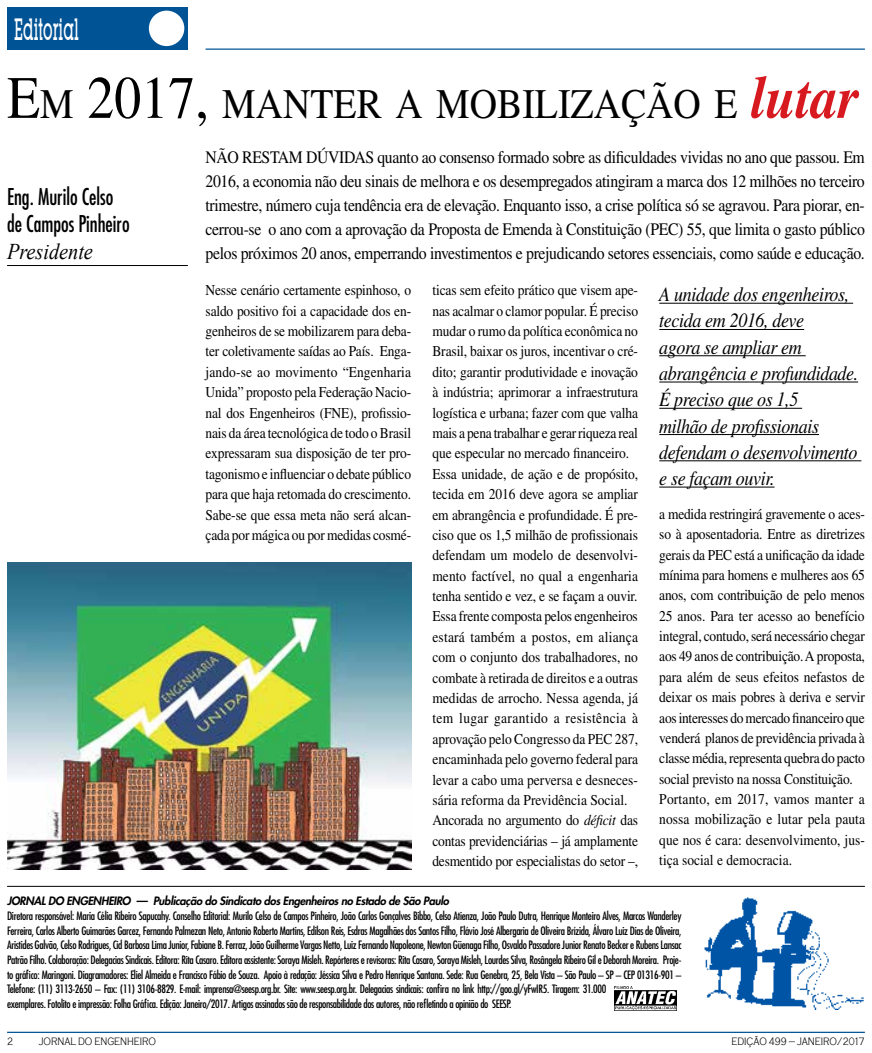
<style>
.page{position:relative;width:872px;height:1053px;background:#fff}
.page>*{position:absolute;margin:0;border:0;box-sizing:border-box;transform-origin:0 0}
.t1{font:42px "Times";color:#000;scale:.9 1}
.t2{font:500 30px "Lubalin Graph IT Cby BT";color:#fff;scale:.5 1}
.t3{font:condensed 22.5px/27px "Futura";color:#000;scale:.9 1}
.t4{font:italic 22.5px "Times New Roman";color:#000;scale:.9 1}
.t5{font:italic 20.25px/26.2px "Times";letter-spacing:-.02em;color:#000;scale:.89 1}
.t6{font:17.5px/23.8px "Times";letter-spacing:-.02em;color:#000;text-align:justify;scale:.9 1}
.t7{font:15px/20.4px "Times";letter-spacing:-.01em;color:#000;scale:.9 1}
.t8{font:condensed 11.25px/14.6px "Futura";letter-spacing:-.03em;color:#000}
.t9{font:italic 800 11.25px "Futura";letter-spacing:-.03em;color:#000}
.t10{font:300 11px "Copperplate Gothic";color:#000;scale:.75 1}
.s1{font-size:60px}
.s2{font-weight:700;font-style:italic;font-size:60px;color:#d71920}
.s3{font-style:italic}
</style>
<div class="page">
<img style="left:704px;top:897px;width:160px;height:112px">
<img style="left:615px;top:986px;width:61px;height:24px">
<hr style="left:7px;top:886px;width:858px;height:1px;background:#000">
<div style="left:7px;top:7px;width:181px;height:43px;background:#005496"></div>
<div style="left:149px;top:11px;width:35px;height:35px;background:#fff;border-radius:50%"></div>
<hr style="left:206px;top:48px;width:659px;height:2px;background:#005496">
<hr style="left:7px;top:265px;width:181px;height:1px;background:#000">
<hr style="left:7px;top:1031px;width:858px;height:1px;background:#005496">
<hr style="left:659px;top:303px;width:194px;height:1px;background:#000">
<hr style="left:659px;top:329px;width:145px;height:1px;background:#000">
<hr style="left:659px;top:355px;width:146px;height:1px;background:#000">
<hr style="left:659px;top:381px;width:199px;height:1px;background:#000">
<hr style="left:659px;top:408px;width:143px;height:1px;background:#000">
<hr style="left:659px;top:434px;width:160px;height:1px;background:#000">
<hr style="left:659px;top:460px;width:202px;height:1px;background:#000">
<hr style="left:659px;top:486px;width:115px;height:1px;background:#000">
<img style="left:7px;top:562px;width:404px;height:307px">
<h2 class="t2" style="left:14px;top:11px;width:131px">Editorial</h2>
<h1 class="t1" style="left:7px;top:80px;width:948px"><span class="s1">E</span>M <span class="s1">2017,</span> MANTER A MOBILIZAÇÃO E <span class="s2">lutar</span></h1>
<p class="t6" style="left:205px;top:146px;width:734px">Não res tam dúvidas quanto ao consenso formado sobre as dificuldades vividas no ano que passou. Em 2016, a economia não deu sinais de melhora e os desempregados atingiram a marca dos 12 milhões no terceiro trimestre, número cuja tendência era de elevação. Enquanto isso, a crise política só se agravou. Para piorar, en&shy;cerrou-se o ano com a aprovação da Proposta de Emenda à Constituição (PEC) 55, que limita o gasto público pelos próximos 20 anos, emperrando investimentos e prejudicando setores essenciais, como saúde e educação.</p>
<h3 class="t5" style="left:659px;top:281px;width:225px">A unidade dos engenheiros, tecida em 2016, deve<br>agora se ampliar em abrangência e profundidade.<br>É preciso que os 1,5<br>milhão de profissionais defendam o desenvolvimento e se façam ouvir.</h3>
<h3 class="t3" style="left:7px;top:182px;width:138px">Eng. Murilo Celso de Campos Pinheiro</h3>
<h3 class="t4" style="left:7px;top:236px;width:97px">Presidente</h3>
<p class="t7" style="left:206px;top:280px;width:230px;text-align:justify">Nesse cenário certamente espinhoso, o saldo positivo foi a capacidade dos en&shy;genheiros de se mobilizarem para deba&shy;ter coletivamente saídas ao País. Enga&shy;jando-se ao movimento “Engenharia Unida” proposto pela Federação Nacio&shy;nal dos Engenheiros (FNE), profissio&shy;nais da área tecnológica de todo o Brasil expressaram sua disposição de ter pro&shy;tagonismo e influenciar o debate público para que haja retomada do crescimento.<br>Sabe-se que essa meta não será alcan&shy;çada por mágica ou por medidas cosmé-</p>
<p class="t7" style="left:432px;top:280px;width:230px">ticas sem efeito prático que visem ape&shy;nas acalmar o clamor popular. É preciso mudar o rumo da política econômica no Brasil, baixar os juros, incentivar o cré&shy;dito; garantir produtividade e inovação à indústria; aprimorar a infraestrutura logística e urbana; fazer com que valha mais a pena trabalhar e gerar riqueza real que especular no mercado financeiro.<br>Essa unidade, de ação e de propósito, tecida em 2016 deve agora se ampliar em abrangência e profundidade. É pre&shy;ciso que os 1,5 milhão de profissionais defendam um modelo de desenvolvi&shy;mento factível, no qual a engenharia tenha sentido e vez, e se façam a ouvir.<br>Essa frente composta pelos engenheiros estará também a postos, em aliança com o conjunto dos trabalhadores, no combate à retirada de direitos e a outras medidas de arrocho. Nessa agenda, já tem lugar garantido a resistência à aprovação pelo Congresso da PEC 287, encaminhada pelo governo federal para levar a cabo uma perversa e desneces&shy;sária reforma da Previdência Social.<br>Ancorada no argumento do <span class="s3">déficit</span> das contas previdenciárias – já amplamente desmentido por especialistas do setor –,</p>
<p class="t7" style="left:659px;top:503px;width:230px">a medida restringirá gravemente o aces&shy;so à aposentadoria. Entre as diretrizes gerais da PEC está a unificação da idade mínima para homens e mulheres aos 65 anos, com contribuição de pelo menos 25 anos. Para ter acesso ao benefício integral, contudo, será necessário chegar aos 49 anos de contribuição. A proposta, para além de seus efeitos nefastos de deixar os mais pobres à deriva e servir aos interesses do mercado financeiro que venderá planos de previdência privada à classe média, representa quebra do pacto social previsto na nossa Constituição.<br>Portanto, em 2017, vamos manter a nossa mobilização e lutar pela pauta que nos é cara: desenvolvimento, jus&shy;tiça social e democracia.</p>
<p class="t9" style="left:7px;top:893px;width:443px">JORNAL DO ENGENHEIRO — Publicação do Sindicato dos Engenheiros no Estado de São Paulo</p>
<p class="t8" style="left:7px;top:908px;width:676px">Diretora responsável: Maria Célia Ribeiro Sapucahy. Conselho Editorial: Murilo Celso de Campos Pinheiro, João Carlos Gonçalves Bibbo, Celso Atienza, João Paulo Dutra, Henrique Monteiro Alves, Marcos Wanderley Ferreira, Carlos Alberto Guimarães Garcez, Fernando Palmezan Neto, Antonio Roberto Martins, Edilson Reis, Esdras Magalhães dos Santos Filho, Flávio José Albergaria de Oliveira Brízida, Álvaro Luiz Dias de Oliveira, Aristides Galvão, Celso Rodrigues, Cid Barbosa Lima Junior, Fabiane B. Ferraz, João Guilherme Vargas Netto, Luiz Fernando Napoleone, Newton Güenaga Filho, Osvaldo Passadore Junior Renato Becker e Rubens Lansac Patrão Filho. Colaboração: Delegacias Sindicais. Editora: Rita Casaro. Editora assistente: Soraya Misleh. Repórteres e revisoras: Rita Casaro, Soraya Misleh, Lourdes Silva, Rosângela Ribeiro Gil e Deborah Moreira. Proje&shy;to gráfico: Maringoni. Diagramadores: Eliel Almeida e Francisco Fábio de Souza. Apoio à redação: Jéssica Silva e Pedro Henrique Santana. Sede: Rua Genebra, 25, Bela Vista – São Paulo – SP – CEP 01316-901 – Telefone: (11) 3113-2650 – Fax: (11) 3106-8829. E-mail: imprensa@seesp.org.br. Site: www.seesp.org.br. Delegacias sindicais: confira no link http://goo.gl/yFwIR5. Tiragem: 31.000<br>exemplares. Fotolito e impressão: Folha Gráfica. Edição: Janeiro/2017. Artigos assinados são de responsabilidade dos autores, não refletindo a opinião do SEESP.</p>
<p class="t10" style="left:7px;top:1035px;width:9px">2</p>
<p class="t10" style="left:39px;top:1035px;width:17px">JORNA</p>
<p class="t10" style="left:70px;top:1035px;width:101px">L DO ENGENHEIRO</p>
<p class="t10" style="left:731px;top:1035px;width:179px">EDIÇÃO 499 – JANEIRO/2017</p>
</div>
